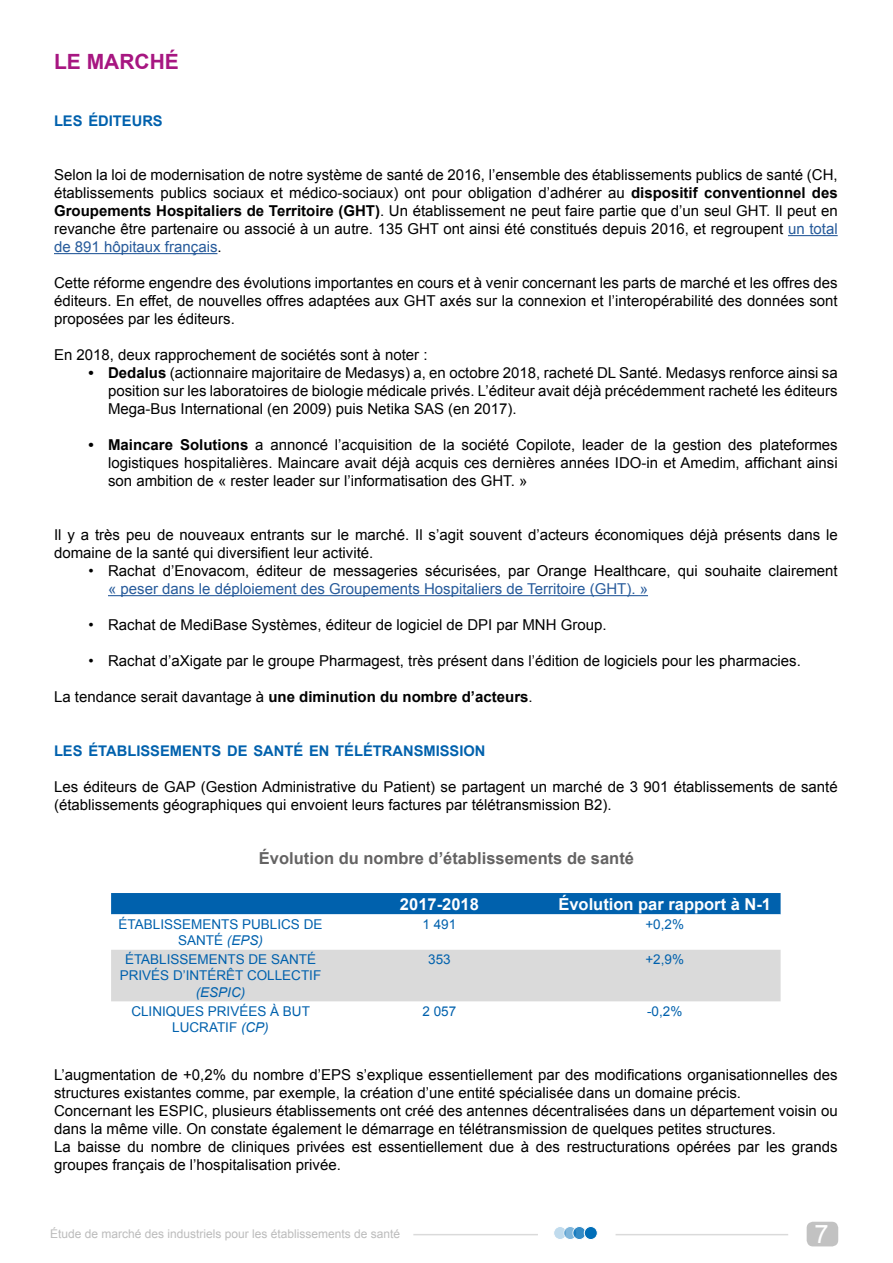
<style>
.page{position:relative;width:893px;height:1263px;background:#fff}
.page>*{position:absolute;margin:0;border:0;box-sizing:border-box;transform-origin:0 0}
.t1{font:25.5px "Arial";color:#fff}
.t2{font:700 21px "Arial";color:#a71681}
.t3{font:700 16.5px "Arial";color:#646363}
.t4{font:700 16.5px "Arial";color:#fff}
.t5{font:15px/18px "Arial";color:#000;text-align:justify}
.t6{font:15px "Arial";color:#275b9b}
.t7{font:700 15px "Arial";color:#000}
.t8{font:700 14.7px "Arial";color:#0061ad}
.t9{font:13.5px/16.2px "Arial";color:#0061ad;text-align:center}
.t10{font:italic 13.5px "Arial";color:#0061ad}
.t11{font:12px "Arial";color:#bcbcbc}
.s1{font-weight:700}
.s2{color:#275b9b}
.s3{font-weight:400}
.s4{font-style:italic}
</style>
<div class="page">
<svg style="left:554px;top:1227px;width:44px;height:12px"></svg>
<svg style="left:564px;top:1226px;width:13px;height:13px"></svg>
<div style="left:564px;top:1226px;width:13px;height:14px;border:1px solid #fff;border-radius:50%"></div>
<svg style="left:573px;top:1226px;width:13px;height:14px"></svg>
<div style="left:573px;top:1226px;width:13px;height:14px;border:1px solid #fff;border-radius:50%"></div>
<div style="left:584px;top:1226px;width:13px;height:13px;background:#006eb8;border-radius:50%"></div>
<div style="left:584px;top:1226px;width:13px;height:14px;border:1px solid #fff;border-radius:50%"></div>
<hr style="left:413px;top:1234px;width:125px;height:1px;background:#dadada">
<hr style="left:616px;top:1234px;width:172px;height:1px;background:#dadada">
<div style="left:807px;top:1222px;width:31px;height:24px;background:#bcbcbc;border-radius:6px"></div>
<hr style="left:788px;top:235px;width:50px;height:1px;background:#275b9b">
<hr style="left:54px;top:253px;width:163px;height:1px;background:#275b9b">
<hr style="left:108px;top:595px;width:540px;height:1px;background:#275b9b">
<div style="left:111px;top:893px;width:670px;height:21px;background:#0061ad"></div>
<svg style="left:111px;top:914px;width:670px;height:88px"></svg>
<div style="left:111px;top:950px;width:670px;height:51px;background:#dadada"></div>
<h2 class="t2" style="left:54px;top:48px;width:126px">LE MARCHÉ</h2>
<p class="t8" style="left:54px;top:111px;width:110px">LES ÉDITEURS</p>
<p class="t5" style="left:54px;top:166px;width:785px">Selon la loi de modernisation de notre système de santé de 2016, l’ensemble des établissements publics de santé (CH, établissements publics sociaux et médico-sociaux) ont pour obligation d’adhérer au <span class="s1">dispositif conventionnel des Groupements Hospitaliers de Territoire (GHT)</span>. Un établissement ne peut faire partie que d’un seul GHT. Il peut en revanche être partenaire ou associé à un autre. 135 GHT ont ainsi été constitués depuis 2016, et regroupent <span class="s2">un total de 891 hôpitaux français</span>.</p>
<p class="t5" style="left:54px;top:274px;width:785px">Cette réforme engendre des évolutions importantes en cours et à venir concernant les parts de marché et les offres des éditeurs. En effet, de nouvelles offres adaptées aux GHT axés sur la connexion et l’interopérabilité des données sont proposées par les éditeurs.</p>
<p class="t5" style="left:54px;top:346px;width:375px">En 2018, deux rapprochement de sociétés sont à noter :</p>
<p class="t5" style="left:108px;top:364px;width:731px;text-indent:-20px"><span class="s1">• Dedalus</span> (actionnaire majoritaire de Medasys) a, en octobre 2018, racheté DL Santé. Medasys renforce ainsi sa position sur les laboratoires de biologie médicale privés. L’éditeur avait déjà précédemment racheté les éditeurs Mega-Bus International (en 2009) puis Netika SAS (en 2017).</p>
<p class="t5" style="left:108px;top:436px;width:731px;text-indent:-20px"><span class="s1">• Maincare Solutions</span> a annoncé l’acquisition de la société Copilote, leader de la gestion des plateformes logistiques hospitalières. Maincare avait déjà acquis ces dernières années IDO-in et Amedim, affichant ainsi son ambition de « rester leader sur l’informatisation des GHT. »</p>
<p class="t5" style="left:54px;top:526px;width:785px">Il y a très peu de nouveaux entrants sur le marché. Il s’agit souvent d’acteurs économiques déjà présents dans le domaine de la santé qui diversifient leur activité.</p>
<p class="t5" style="left:89px;top:562px;width:751px">• Rachat d’Enovacom, éditeur de messageries sécurisées, par Orange Healthcare, qui souhaite clairement</p>
<p class="t6" style="left:108px;top:579px;width:541px">« peser dans le déploiement des Groupements Hospitaliers de Territoire (GHT). »</p>
<p class="t5" style="left:89px;top:616px;width:520px">• Rachat de MediBase Systèmes, éditeur de logiciel de DPI par MNH Group.</p>
<p class="t5" style="left:89px;top:652px;width:714px">• Rachat d’aXigate par le groupe Pharmagest, très présent dans l’édition de logiciels pour les pharmacies.</p>
<p class="t7" style="left:54px;top:687px;width:480px"><span class="s3">La tendance serait davantage à</span> une diminution du nombre d’acteurs<span class="s3">.</span></p>
<p class="t8" style="left:54px;top:741px;width:433px">LES ÉTABLISSEMENTS DE SANTÉ EN TÉLÉTRANSMISSION</p>
<p class="t5" style="left:54px;top:778px;width:785px">Les éditeurs de GAP (Gestion Administrative du Patient) se partagent un marché de 3 901 établissements de santé (établissements géographiques qui envoient leurs factures par télétransmission B2).</p>
<p class="t3" style="left:259px;top:847px;width:377px">Évolution du nombre d’établissements de santé</p>
<p class="t4" style="left:400px;top:893px;width:80px">2017-2018</p>
<p class="t4" style="left:558px;top:893px;width:214px">Évolution par rapport à N-1</p>
<p class="t9" style="left:119px;top:916px;width:205px">ÉTABLISSEMENTS PUBLICS DE<br>SANTÉ <span class="s4">(EPS)</span></p>
<p class="t9" style="left:423px;top:916px;width:35px">1 491</p>
<p class="t9" style="left:645px;top:916px;width:40px">+0,2%</p>
<p class="t9" style="left:120px;top:951px;width:203px">ÉTABLISSEMENTS DE SANTÉ<br>PRIVÉS D’INTÉRÊT COLLECTIF</p>
<p class="t10" style="left:196px;top:983px;width:51px">(ESPIC)</p>
<p class="t9" style="left:428px;top:951px;width:24px">353</p>
<p class="t9" style="left:645px;top:951px;width:40px">+2,9%</p>
<p class="t9" style="left:131px;top:1003px;width:180px">CLINIQUES PRIVÉES À BUT<br>LUCRATIF <span class="s4">(CP)</span></p>
<p class="t9" style="left:423px;top:1003px;width:35px">2 057</p>
<p class="t9" style="left:647px;top:1003px;width:37px">-0,2%</p>
<p class="t5" style="left:54px;top:1066px;width:785px;text-align:left">L’augmentation de +0,2% du nombre d’EPS s’explique essentiellement par des modifications organisationnelles des structures existantes comme, par exemple, la création d’une entité spécialisée dans un domaine précis.<br>Concernant les ESPIC, plusieurs établissements ont créé des antennes décentralisées dans un département voisin ou dans la même ville. On constate également le démarrage en télétransmission de quelques petites structures.<br>La baisse du nombre de cliniques privées est essentiellement due à des restructurations opérées par les grands groupes français de l’hospitalisation privée.</p>
<p class="t11" style="left:50px;top:1226px;width:352px">Étude de marché des industriels pour les établissements de santé</p>
<h1 class="t1" style="left:814px;top:1218px;width:16px">7</h1>
</div>
